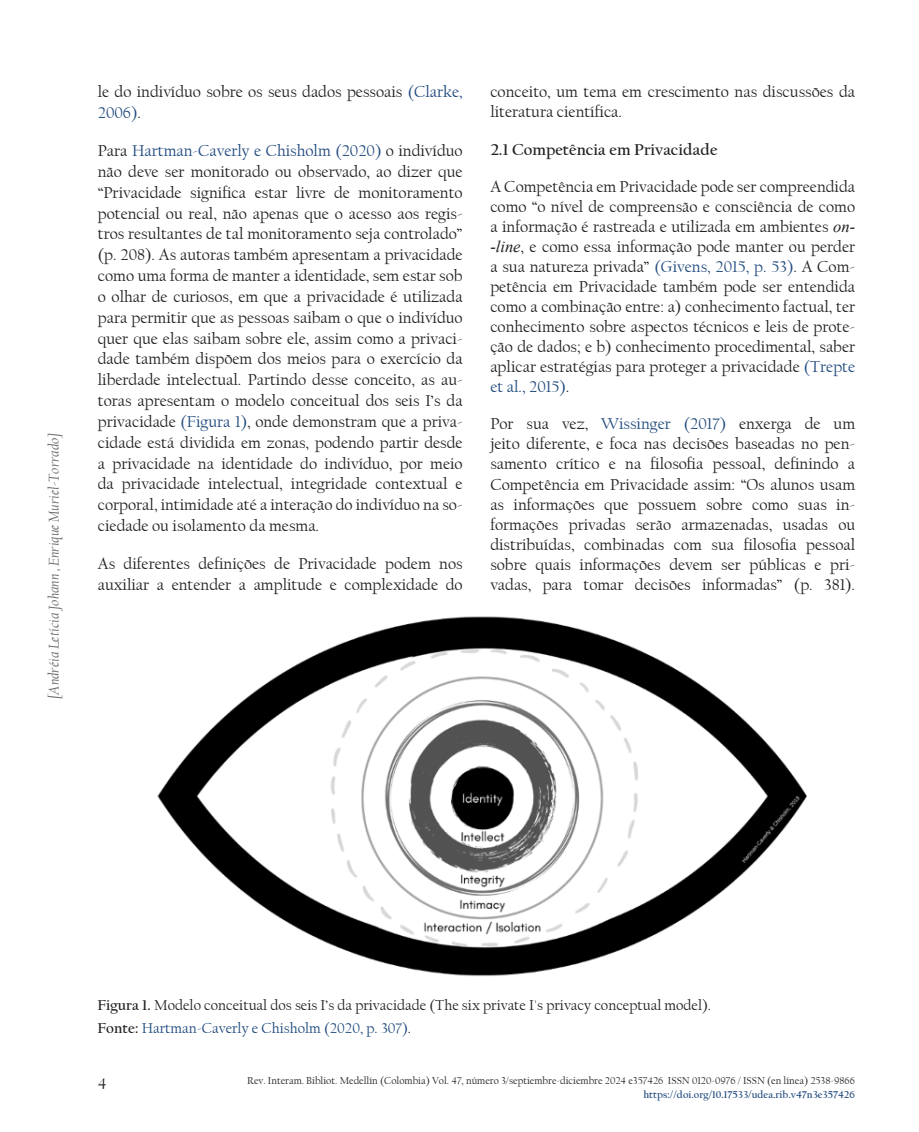
<style>
.page{position:relative;width:919px;height:1132px;background:#fff}
.page>*{position:absolute;margin:0;border:0;box-sizing:border-box;transform-origin:0 0}
.ctxt{font:16.5px/20.9px "Californian FB";color:#231f20}
.ctxt-2{font:700 16.5px "Californian FB";color:#231f20}
.ctxt-3{font:15px "Californian FB";color:#231f20}
.t1{font:italic 15px "Californian FB";color:#6c6d70}
.ctxt-4{font:15px "Californian FB";color:#1f497d}
.t2{font:10.5px "Californian FB";color:#231f20}
.t3{font:700 10.5px "Californian FB";color:#1f497d}
.s1{color:#1f497d}
.s2{font-family:"Times New Roman";font-style:italic}
.s3{font-weight:700}
.s4{font-weight:700;color:#231f20}
.s5{color:#231f20}
</style>
<div class="page">
<img style="left:157px;top:616px;width:650px;height:360px">
<p class="t1" style="left:46px;top:698px;width:268px;rotate:-90deg">[Andréia Letícia Johann , Enrique Muriel-Torrado]</p>
<p class="ctxt" style="left:98px;top:82px;width:366px">le do indivíduo sobre os seus dados pessoais <span class="s1">(Clarke,<br>2006)</span>.</p>
<p class="ctxt" style="left:98px;top:140px;width:366px;text-align:justify">Para <span class="s1">Hartman-Caverly e Chisholm (2020)</span> o indivíduo não deve ser monitorado ou observado, ao dizer que “Privacidade significa estar livre de monitoramento potencial ou real, não apenas que o acesso aos regis&shy;tros resultantes de tal monitoramento seja controlado” (p. 208). As autoras também apresentam a privacidade como uma forma de manter a identidade, sem estar sob o olhar de curiosos, em que a privacidade é utilizada para permitir que as pessoas saibam o que o indivíduo quer que elas saibam sobre ele, assim como a privaci&shy;dade também dispõem dos meios para o exercício da liberdade intelectual. Partindo desse conceito, as au&shy;toras apresentam o modelo conceitual dos seis I’s da privacidade <span class="s1">(Figura 1)</span>, onde demonstram que a priva&shy;cidade está dividida em zonas, podendo partir desde a privacidade na identidade do indivíduo, por meio da privacidade intelectual, integridade contextual e corporal, intimidade até a interação do indivíduo na so&shy;ciedade ou isolamento da mesma.</p>
<p class="ctxt" style="left:98px;top:553px;width:366px">As diferentes definições de Privacidade podem nos auxiliar a entender a amplitude e complexidade do</p>
<p class="ctxt" style="left:490px;top:82px;width:366px;line-height:20.1px">conceito, um tema em crescimento nas discussões da literatura científica.</p>
<p class="ctxt-2" style="left:490px;top:140px;width:229px">2.1 Competência em Privacidade</p>
<p class="ctxt" style="left:490px;top:176px;width:366px;line-height:20.1px;text-align:justify">A Competência em Privacidade pode ser compreendida como “o nível de compreensão e consciência de como a informação é rastreada e utilizada em ambientes <span class="s2">on--line</span>, e como essa informação pode manter ou perder a sua natureza privada” <span class="s1">(Givens, 2015, p. 53)</span>. A Com&shy;petência em Privacidade também pode ser entendida como a combinação entre: a) conhecimento factual, ter conhecimento sobre aspectos técnicos e leis de prote&shy;ção de dados; e b) conhecimento procedimental, saber aplicar estratégias para proteger a privacidade <span class="s1">(Trepte et al., 2015)</span>.</p>
<p class="ctxt" style="left:490px;top:414px;width:366px;line-height:20.1px;text-align:justify">Por sua vez, <span class="s1">Wissinger (2017)</span> enxerga de um jeito diferente, e foca nas decisões baseadas no pen&shy;samento crítico e na filosofia pessoal, definindo a Competência em Privacidade assim: “Os alunos usam as informações que possuem sobre como suas in&shy;formações privadas serão armazenadas, usadas ou distribuídas, combinadas com sua filosofia pessoal sobre quais informações devem ser públicas e pri&shy;vadas, para tomar decisões informadas” (p. 381).</p>
<p class="ctxt-3" style="left:97px;top:996px;width:615px"><span class="s3">Figura 1.</span> Modelo conceitual dos seis I’s da privacidade (The six private I's privacy conceptual model).</p>
<p class="ctxt-4" style="left:97px;top:1018px;width:315px"><span class="s4">Fonte:</span> Hartman-Caverly e Chisholm (2020, p. 307)<span class="s5">.</span></p>
<p class="ctxt" style="left:98px;top:1072px;width:10px">4</p>
<p class="t2" style="left:247px;top:1074px;width:609px">Rev. Interam. Bibliot. Medellín (Colombia) Vol. 47, número 3/septiembre-diciembre 2024 e357426 ISSN 0120-0976 / ISSN (en línea) 2538-9866</p>
<p class="t3" style="left:643px;top:1088px;width:213px">https://doi.org/10.17533/udea.rib.v47n3e357426</p>
</div>
